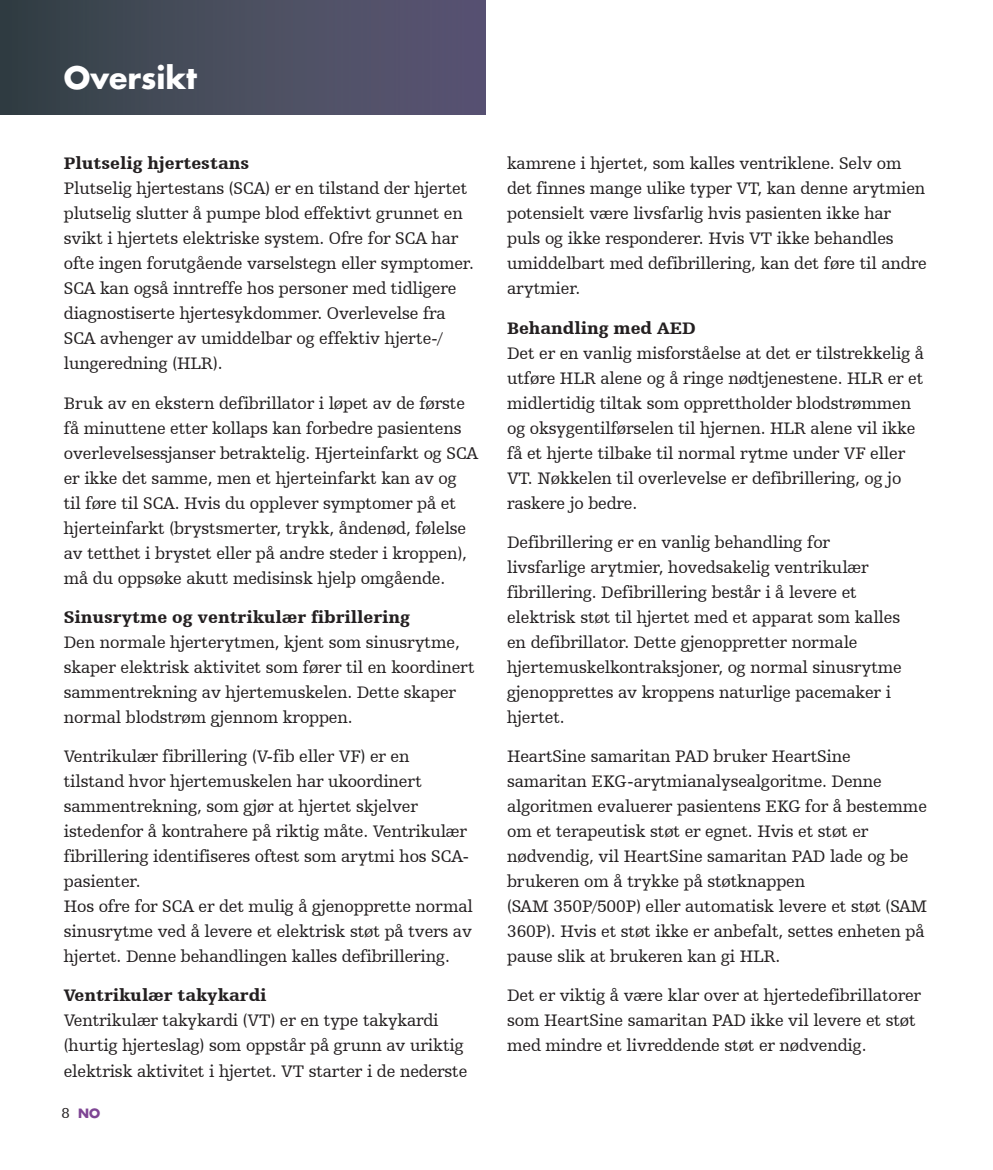
<style>
.page{position:relative;width:993px;height:1170px;background:#fff}
.page>*{position:absolute;margin:0;border:0;box-sizing:border-box;transform-origin:0 0}
.Futura_headers_12_pt{font:700 30px "Futura Std";color:#fff}
.Body_copy_7_10{font:17.5px/25px "Humanist Slabserif 712 BT";letter-spacing:-.01em;color:#231f20}
.Sub_heads_7_10_bold{font:900 17.5px "Humanist Slabserif 712 BT";color:#231f20}
.t1{font:700 12.5px "Futura Std";color:#7e4594}
.s1{font-family:"Humanist Slabserif 712 BT";font-weight:400;font-size:15px;color:#231f20}
</style>
<div class="page">
<div style="left:0;top:0;width:485px;height:115px;background:linear-gradient(to right,#344145,#5c5776)"></div>
<p class="Futura_headers_12_pt" style="left:64px;top:57px;width:135px">Oversikt</p>
<p class="Sub_heads_7_10_bold" style="left:64px;top:152px;width:187px">Plutselig hjertestans</p>
<p class="Body_copy_7_10" style="left:64px;top:176px;width:411px">Plutselig hjertestans (SCA) er en tilstand der hjertet plutselig slutter å pumpe blod effektivt grunnet en svikt i hjertets elektriske system. Ofre for SCA har ofte ingen forutgående varselstegn eller symptomer.<br>SCA kan også inntreffe hos personer med tidligere diagnostiserte hjertesykdommer. Overlevelse fra SCA avhenger av umiddelbar og effektiv hjerte-/ lungeredning (HLR).</p>
<p class="Body_copy_7_10" style="left:64px;top:390px;width:416px">Bruk av en ekstern defibrillator i løpet av de første få minuttene etter kollaps kan forbedre pasientens overlevelsessjanser betraktelig. Hjerteinfarkt og SCA er ikke det samme, men et hjerteinfarkt kan av og til føre til SCA. Hvis du opplever symptomer på et hjerteinfarkt (brystsmerter, trykk, åndenød, følelse av tetthet i brystet eller på andre steder i kroppen), må du oppsøke akutt medisinsk hjelp omgående.</p>
<p class="Sub_heads_7_10_bold" style="left:64px;top:606px;width:347px">Sinusrytme og ventrikulær fibrillering</p>
<p class="Body_copy_7_10" style="left:64px;top:629px;width:412px">Den normale hjerterytmen, kjent som sinusrytme, skaper elektrisk aktivitet som fører til en koordinert sammentrekning av hjertemuskelen. Dette skaper normal blodstrøm gjennom kroppen.</p>
<p class="Body_copy_7_10" style="left:64px;top:743px;width:410px">Ventrikulær fibrillering (V-fib eller VF) er en tilstand hvor hjertemuskelen har ukoordinert sammentrekning, som gjør at hjertet skjelver istedenfor å kontrahere på riktig måte. Ventrikulær fibrillering identifiseres oftest som arytmi hos SCA&shy;pasienter.<br>Hos ofre for SCA er det mulig å gjenopprette normal sinusrytme ved å levere et elektrisk støt på tvers av hjertet. Denne behandlingen kalles defibrillering.</p>
<p class="Sub_heads_7_10_bold" style="left:64px;top:984px;width:204px">Ventrikulær takykardi</p>
<p class="Body_copy_7_10" style="left:64px;top:1007px;width:405px">Ventrikulær takykardi (VT) er en type takykardi (hurtig hjerteslag) som oppstår på grunn av uriktig elektrisk aktivitet i hjertet. VT starter i de nederste</p>
<p class="t1" style="left:61px;top:1104px;width:40px"><span class="s1">8</span> NO</p>
<p class="Body_copy_7_10" style="left:507px;top:151px;width:421px">kamrene i hjertet, som kalles ventriklene. Selv om det finnes mange ulike typer VT, kan denne arytmien potensielt være livsfarlig hvis pasienten ikke har puls og ikke responderer. Hvis VT ikke behandles umiddelbart med defibrillering, kan det føre til andre arytmier.</p>
<p class="Sub_heads_7_10_bold" style="left:507px;top:317px;width:190px">Behandling med AED</p>
<p class="Body_copy_7_10" style="left:507px;top:340px;width:418px">Det er en vanlig misforståelse at det er tilstrekkelig å utføre HLR alene og å ringe nødtjenestene. HLR er et midlertidig tiltak som opprettholder blodstrømmen og oksygentilførselen til hjernen. HLR alene vil ikke få et hjerte tilbake til normal rytme under VF eller VT. Nøkkelen til overlevelse er defibrillering, og jo raskere jo bedre.</p>
<p class="Body_copy_7_10" style="left:507px;top:529px;width:396px">Defibrillering er en vanlig behandling for livsfarlige arytmier, hovedsakelig ventrikulær fibrillering. Defibrillering består i å levere et elektrisk støt til hjertet med et apparat som kalles en defibrillator. Dette gjenoppretter normale hjertemuskelkontraksjoner, og normal sinusrytme gjenopprettes av kroppens naturlige pacemaker i hjertet.</p>
<p class="Body_copy_7_10" style="left:507px;top:743px;width:421px">HeartSine samaritan PAD bruker HeartSine samaritan EKG-arytmianalysealgoritme. Denne algoritmen evaluerer pasientens EKG for å bestemme om et terapeutisk støt er egnet. Hvis et støt er nødvendig, vil HeartSine samaritan PAD lade og be brukeren om å trykke på støtknappen<br>(SAM 350P/500P) eller automatisk levere et støt (SAM 360P). Hvis et støt ikke er anbefalt, settes enheten på pause slik at brukeren kan gi HLR.</p>
<p class="Body_copy_7_10" style="left:507px;top:982px;width:415px">Det er viktig å være klar over at hjertedefibrillatorer som HeartSine samaritan PAD ikke vil levere et støt med mindre et livreddende støt er nødvendig.</p>
</div>
